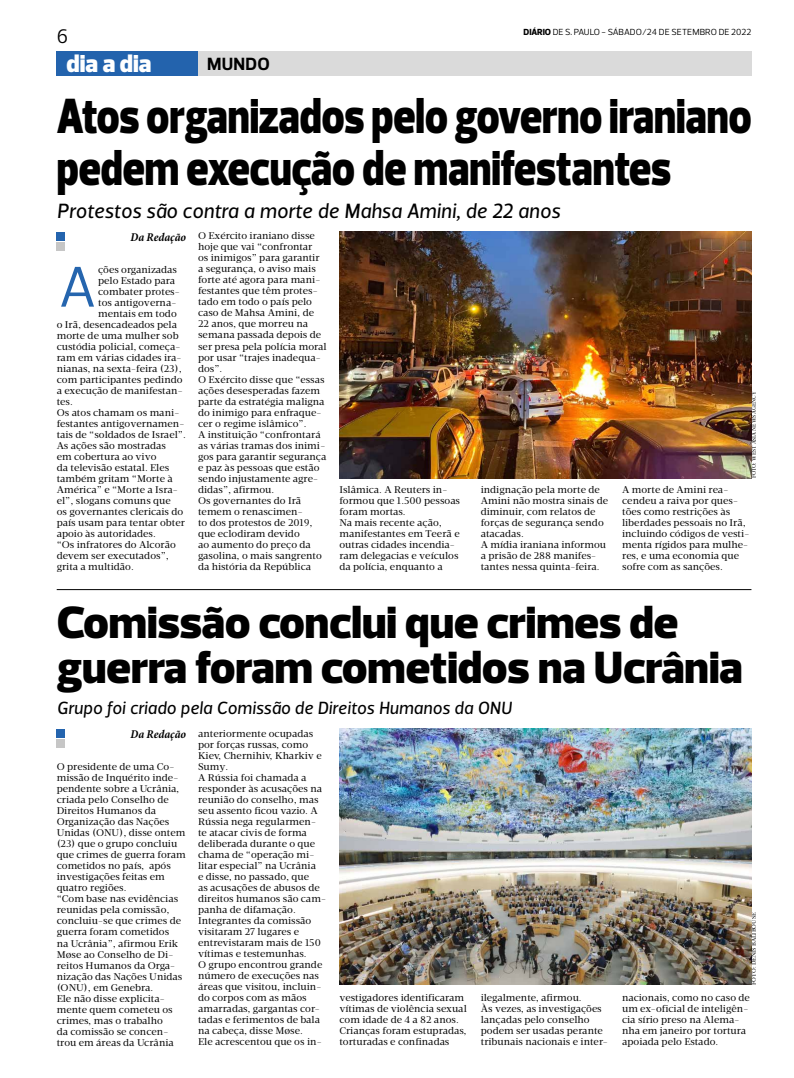
<style>
.page{position:relative;width:794px;height:1078px;background:#fff}
.page>*{position:absolute;margin:0;border:0;box-sizing:border-box;transform-origin:0 0}
.t1{font:58px "Prelo";color:#2565ae}
.t2{font:900 50px/52px "Prelo";color:#000;scale:.83 1}
.t3{font:900 46px/45px "Prelo";color:#000}
.t4{font:900 25px "Prelo";color:#fff}
.t5{font:italic 21px "Velino Sans";color:#000}
.t6{font:20px "Prelo";color:#000}
.t7{font:italic 18px "Velino Sans";color:#000}
.t8{font:700 18px "Prelo";letter-spacing:.015em;color:#000}
.t9{font:italic 700 condensed 12px "Minion Pro";letter-spacing:-.005em;color:#000}
.t10{font:10px/11px "Velino Text";color:#000}
.t11{font:9px "Prelo";color:#000}
.t12{font:6px "Velino Text";color:#000;scale:.9 1}
.t13{font:6px "Velino Text";color:#000}
.s1{font-weight:800}
</style>
<div class="page">
<div style="left:148px;top:51px;width:603px;height:24px;background:#dadada"></div>
<div style="left:57px;top:51px;width:141px;height:24px;background:#2363ad"></div>
<hr style="left:57px;top:589px;width:694px;height:1px;background:#000">
<div style="left:57px;top:739px;width:8px;height:8px;background:#c6c6c6"></div>
<div style="left:57px;top:729px;width:8px;height:8px;background:#2464ae"></div>
<div style="left:57px;top:242px;width:8px;height:8px;background:#c6c6c6"></div>
<div style="left:57px;top:232px;width:8px;height:8px;background:#2464ae"></div>
<img style="left:339px;top:232px;width:412px;height:246px">
<img style="left:339px;top:728px;width:412px;height:256px">
<h3 class="t6" style="left:57px;top:24px;width:13px">6</h3>
<h3 class="t4" style="left:67px;top:48px;width:86px">dia a dia</h3>
<h3 class="t8" style="left:207px;top:53px;width:64px">MUNDO</h3>
<p class="t11" style="left:523px;top:27px;width:229px"><span class="s1">DIÁRIO</span> DE S. PAULO - SÁBADO/24 DE SETEMBRO DE 2022</p>
<h2 class="t2" style="left:57px;top:91px;width:838px">Atos organizados pelo governo iraniano pedem execução de manifestantes</h2>
<h3 class="t5" style="left:57px;top:198px;width:505px">Protestos são contra a morte de Mahsa Amini, de 22 anos</h3>
<p class="t9" style="left:130px;top:228px;width:57px">Da Redação</p>
<p class="t10" style="left:98px;top:264px;width:81px">ções organizadas</p>
<p class="t10" style="left:98px;top:275px;width:79px">pelo Estado para</p>
<p class="t10" style="left:98px;top:286px;width:84px">combater protes-</p>
<p class="t10" style="left:98px;top:297px;width:80px">tos antigoverna-</p>
<p class="t10" style="left:98px;top:308px;width:80px">mentais em todo</p>
<p class="t10" style="left:57px;top:319px;width:122px">o Irã, desencadeados pela</p>
<p class="t10" style="left:57px;top:330px;width:123px">morte de uma mulher sob</p>
<p class="t10" style="left:57px;top:341px;width:126px">custódia policial, começa-</p>
<p class="t10" style="left:57px;top:352px;width:127px">ram em várias cidades ira-</p>
<p class="t10" style="left:57px;top:363px;width:127px">nianas, na sexta-feira (23),</p>
<p class="t10" style="left:57px;top:374px;width:127px">com participantes pedindo</p>
<p class="t10" style="left:57px;top:385px;width:128px">a execução de manifestan-</p>
<p class="t10" style="left:57px;top:396px;width:18px">tes.</p>
<p class="t10" style="left:57px;top:407px;width:125px">Os atos chamam os mani-</p>
<p class="t10" style="left:57px;top:418px;width:130px">festantes antigovernamen-</p>
<p class="t10" style="left:57px;top:429px;width:131px">tais de “soldados de Israel”.</p>
<p class="t10" style="left:57px;top:440px;width:111px">As ações são mostradas</p>
<p class="t10" style="left:57px;top:451px;width:101px">em cobertura ao vivo</p>
<p class="t10" style="left:57px;top:462px;width:114px">da televisão estatal. Eles</p>
<p class="t10" style="left:57px;top:473px;width:118px">também gritam “Morte à</p>
<p class="t10" style="left:57px;top:484px;width:123px">América” e “Morte a Isra-</p>
<p class="t10" style="left:57px;top:495px;width:116px">el”, slogans comuns que</p>
<p class="t10" style="left:57px;top:506px;width:128px">os governantes clericais do</p>
<p class="t10" style="left:57px;top:517px;width:130px">país usam para tentar obter</p>
<p class="t10" style="left:57px;top:528px;width:101px">apoio às autoridades.</p>
<p class="t10" style="left:57px;top:539px;width:121px">“Os infratores do Alcorão</p>
<p class="t10" style="left:57px;top:550px;width:114px">devem ser executados”,</p>
<p class="t10" style="left:57px;top:561px;width:79px">grita a multidão.</p>
<h1 class="t1" style="left:59px;top:251px;width:39px">A</h1>
<p class="t10" style="left:198px;top:230px;width:130px">O Exército iraniano disse hoje que vai “confrontar<br>os inimigos” para garantir a segurança, o aviso mais forte até agora para mani&shy;festantes que têm protes&shy;tado em todo o país pelo caso de Mahsa Amini, de<br>22 anos, que morreu na semana passada depois de ser presa pela polícia moral por usar “trajes inadequa&shy;dos”.<br>O Exército disse que “essas ações desesperadas fazem parte da estratégia maligna do inimigo para enfraque&shy;cer o regime islâmico”.<br>A instituição “confrontará as várias tramas dos inimi&shy;gos para garantir segurança e paz às pessoas que estão sendo injustamente agre&shy;didas”, afirmou.<br>Os governantes do Irã temem o renascimen-<br>to dos protestos de 2019, que eclodiram devido<br>ao aumento do preço da gasolina, o mais sangrento da história da República</p>
<p class="t12" style="left:750px;top:478px;width:98px;rotate:-90deg">FOTO: WEST ASIA NEWS AGENCY</p>
<p class="t10" style="left:339px;top:484px;width:122px">Islâmica. A Reuters in&shy;formou que 1.500 pessoas foram mortas.<br>Na mais recente ação, manifestantes em Teerã e outras cidades incendia&shy;ram delegacias e veículos da polícia, enquanto a</p>
<p class="t10" style="left:481px;top:484px;width:129px">indignação pela morte de<br>Amini não mostra sinais de diminuir, com relatos de forças de segurança sendo atacadas.<br>A mídia iraniana informou a prisão de 288 manifes&shy;tantes nessa quinta-feira.</p>
<p class="t10" style="left:622px;top:484px;width:129px">A morte de Amini rea&shy;cendeu a raiva por ques&shy;tões como restrições às liberdades pessoais no Irã, incluindo códigos de vesti&shy;menta rígidos para mulhe&shy;res, e uma economia que sofre com as sanções.</p>
<h3 class="t3" style="left:57px;top:600px;width:687px">Comissão conclui que crimes de guerra foram cometidos na Ucrânia</h3>
<p class="t9" style="left:130px;top:725px;width:57px">Da Redação</p>
<p class="t10" style="left:57px;top:761px;width:131px">O presidente de uma Co&shy;missão de Inquérito inde&shy;pendente sobre a Ucrânia, criada pelo Conselho de<br>Direitos Humanos da<br>Organização das Nações<br>Unidas (ONU), disse ontem (23) que o grupo concluiu que crimes de guerra foram cometidos no país, após investigações feitas em quatro regiões.<br>“Com base nas evidências reunidas pela comissão, concluiu-se que crimes de guerra foram cometidos<br>na Ucrânia”, afirmou Erik<br>Møse ao Conselho de Di&shy;reitos Humanos da Orga&shy;nização das Nações Unidas (ONU), em Genebra.<br>Ele não disse explicita&shy;mente quem cometeu os crimes, mas o trabalho<br>da comissão se concen&shy;trou em áreas da Ucrânia</p>
<h3 class="t7" style="left:57px;top:696px;width:457px">Grupo foi criado pela Comissão de Direitos Humanos da ONU</h3>
<p class="t10" style="left:198px;top:727px;width:130px">anteriormente ocupadas por forças russas, como<br>Kiev, Chernihiv, Kharkiv e<br>Sumy.<br>A Rússia foi chamada a responder às acusações na reunião do conselho, mas seu assento ficou vazio. A<br>Rússia nega regularmen&shy;te atacar civis de forma deliberada durante o que chama de “operação mi&shy;litar especial” na Ucrânia<br>e disse, no passado, que<br>as acusações de abusos de direitos humanos são cam&shy;panha de difamação.<br>Integrantes da comissão visitaram 27 lugares e entrevistaram mais de 150 vítimas e testemunhas.<br>O grupo encontrou grande número de execuções nas áreas que visitou, incluin&shy;do corpos com as mãos amarradas, gargantas cor&shy;tadas e ferimentos de bala na cabeça, disse Møse.<br>Ele acrescentou que os in-</p>
<p class="t13" style="left:750px;top:984px;width:74px;rotate:-90deg">FOTO: DENIS BALIBOUSE</p>
<p class="t10" style="left:339px;top:992px;width:129px">vestigadores identificaram vítimas de violência sexual com idade de 4 a 82 anos.<br>Crianças foram estupradas, torturadas e confinadas</p>
<p class="t10" style="left:481px;top:992px;width:129px">ilegalmente, afirmou.<br>Às vezes, as investigações lançadas pelo conselho podem ser usadas perante tribunais nacionais e inter-</p>
<p class="t10" style="left:622px;top:992px;width:129px">nacionais, como no caso de um ex-oficial de inteligên&shy;cia sírio preso na Alema&shy;nha em janeiro por tortura apoiada pelo Estado.</p>
</div>
